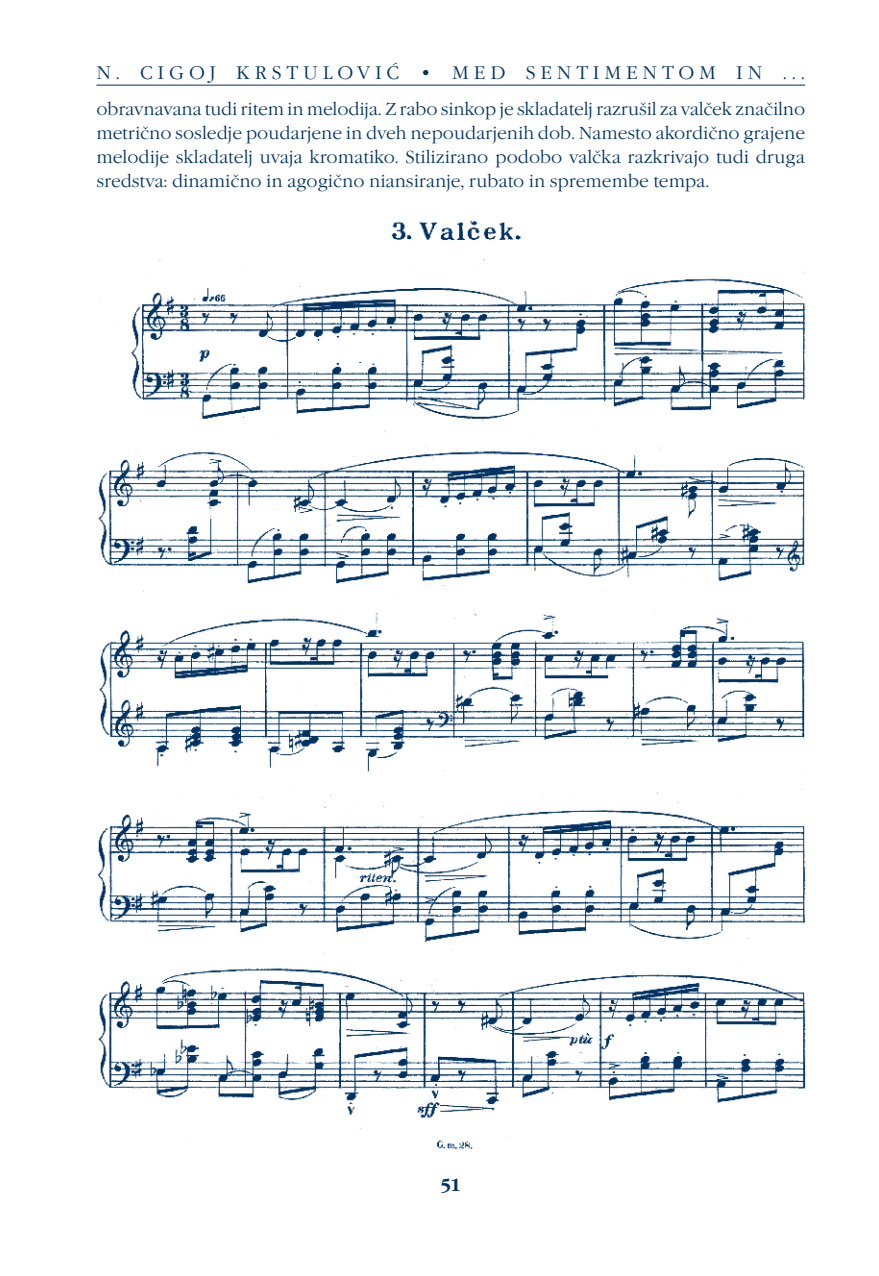
<style>
.page{position:relative;width:879px;height:1276px;background:#fff}
.page>*{position:absolute;margin:0;border:0;box-sizing:border-box;transform-origin:0 0}
.t1{font:19px "Garamond Itc TEE Ligh";letter-spacing:.25em;color:#003263}
.t2{font:18px/24px "Garamond Itc TEE Ligh";color:#003263;text-align:justify}
.t3{font:700 18px "Garamond Itc TEE";color:#003263}
</style>
<div class="page">
<hr style="left:96px;top:85px;width:709px;height:1px;background:#003263">
<img style="left:97px;top:220px;width:708px;height:930px">
<p class="t1" style="left:96px;top:62px;width:710px">N. CIGOJ KRSTULOVIĆ • MED SENTIMENTOM IN ...</p>
<p class="t2" style="left:96px;top:98px;width:710px">obravnavana tudi ritem in melodija. Z rabo sinkop je skladatelj razrušil za valček značilno metrično sosledje poudarjene in dveh nepoudarjenih dob. Namesto akordično grajene melodije skladatelj uvaja kromatiko. Stilizirano podobo valčka razkrivajo tudi druga sredstva: dinamično in agogično niansiranje, rubato in spremembe tempa.</p>
<p class="t3" style="left:440px;top:1174px;width:22px">51</p>
</div>
